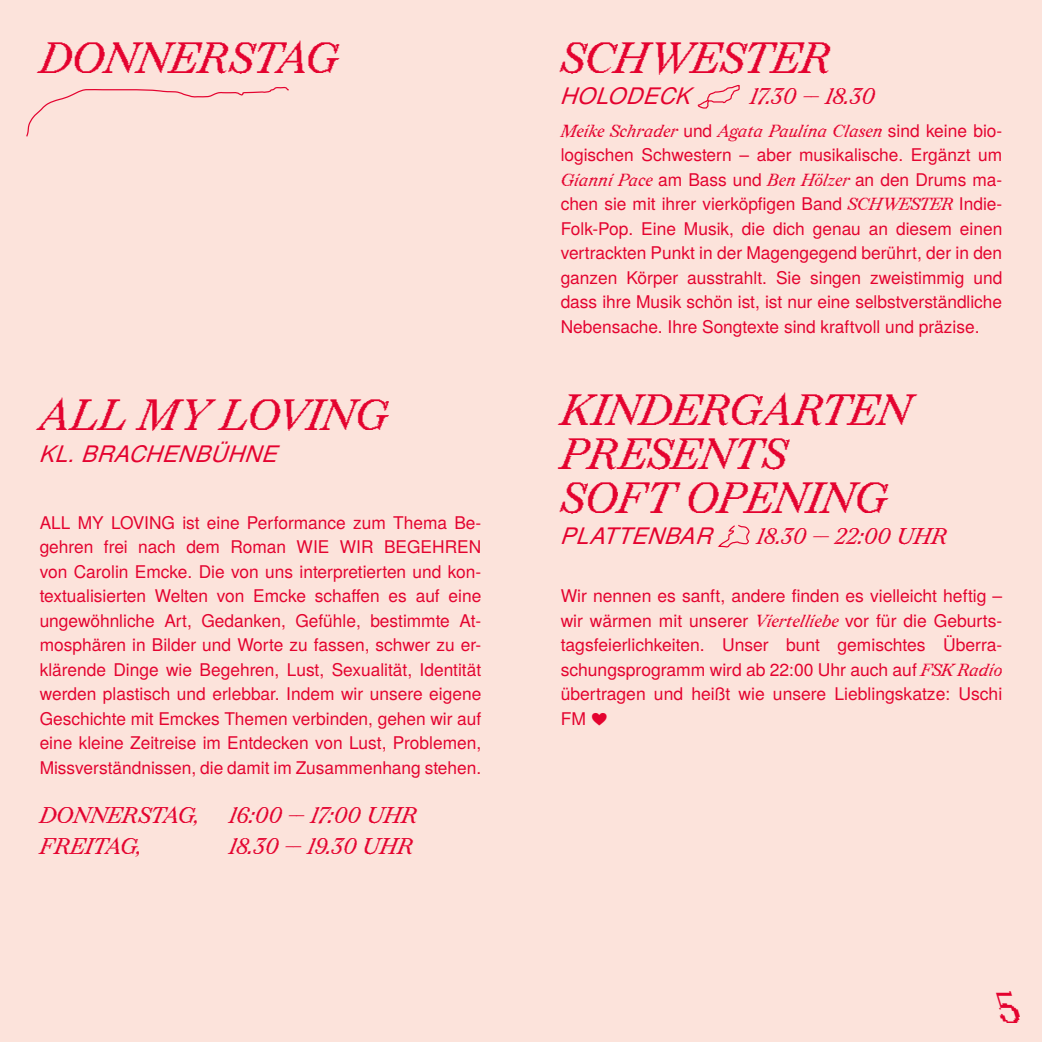
<style>
.page{position:relative;width:1042px;height:1042px;background:#fce3db}
.page>*{position:absolute;margin:0;border:0;box-sizing:border-box;transform-origin:0 0}
.t1{font:italic 43.75px/43.8px "Redaction 20";letter-spacing:.01em;color:#e4032f}
.t2{font:italic 43.23px "Redaction 35";color:#e4032f}
.t3{font:italic 22.75px "Redaction 20";letter-spacing:.01em;color:#e4032f}
.t4{font:italic 22.75px "Te X Gyre Heros";letter-spacing:.025em;color:#e4032f}
.t5{font:17.5px/24.5px "Te X Gyre Heros";color:#e4032f;text-align:justify}
.t6{font:italic 17.5px "Redaction 35";color:#e4032f}
.s1{font-family:"Te X Gyre Heros";font-style:normal}
.s2{font-family:"Redaction 35";font-style:italic}
</style>
<div class="page">
<svg style="left:697px;top:84px;width:43px;height:25px"></svg>
<svg style="left:717px;top:524px;width:33px;height:24px"></svg>
<svg style="left:26px;top:87px;width:263px;height:50px"></svg>
<h1 class="t1" style="left:40px;top:36px;width:300px">DONNERSTAG</h1>
<h1 class="t1" style="left:40px;top:393px;width:350px">ALL MY LOVING</h1>
<h3 class="t4" style="left:40px;top:436px;width:243px">KL. BRACHENBÜHNE</h3>
<p class="t5" style="left:40px;top:509px;width:443px">ALL MY LOVING ist eine Performance zum Thema Be&shy;gehren frei nach dem Roman WIE WIR BEGEHREN von Carolin Emcke. Die von uns interpretierten und kon&shy;textualisierten Welten von Emcke schaffen es auf eine ungewöhnliche Art, Gedanken, Gefühle, bestimmte At&shy;mosphären in Bilder und Worte zu fassen, schwer zu er&shy;klärende Dinge wie Begehren, Lust, Sexualität, Identität werden plastisch und erlebbar. Indem wir unsere eigene Geschichte mit Emckes Themen verbinden, gehen wir auf eine kleine Zeitreise im Entdecken von Lust, Problemen, Missverständnissen, die damit im Zusammenhang stehen.</p>
<h3 class="t3" style="left:40px;top:801px;width:162px">DONNERSTAG,</h3>
<h3 class="t3" style="left:229px;top:801px;width:190px">16:00 -- 17:00 UHR</h3>
<h3 class="t3" style="left:40px;top:832px;width:104px">FREITAG,</h3>
<h3 class="t3" style="left:229px;top:832px;width:186px">18.30 -- 19.30 UHR</h3>
<h1 class="t1" style="left:561px;top:36px;width:272px">SCHWESTER</h1>
<h3 class="t4" style="left:561px;top:78px;width:131px">HOLODECK</h3>
<h3 class="t3" style="left:750px;top:83px;width:126px">17.30 -- 18.30</h3>
<p class="t6" style="left:561px;top:120px;width:443px">Meike Schrader <span class="s1">und</span> Agata Paulina Clasen <span class="s1">sind keine bio-</span></p>
<p class="t5" style="left:561px;top:141px;width:443px">logischen Schwestern – aber musikalische. Ergänzt um <span class="s2">Gianni Pace</span> am Bass und <span class="s2">Ben Hölzer</span> an den Drums ma&shy;chen sie mit ihrer vierköpfigen Band <span class="s2">SCHWESTER</span> Indie-Folk-Pop. Eine Musik, die dich genau an diesem einen vertrackten Punkt in der Magengegend berührt, der in den ganzen Körper ausstrahlt. Sie singen zweistimmig und dass ihre Musik schön ist, ist nur eine selbstverständliche Nebensache. Ihre Songtexte sind kraftvoll und präzise.</p>
<h1 class="t1" style="left:561px;top:389px;width:351px">KINDERGARTEN<br>PRESENTS<br>SOFT OPENING</h1>
<h3 class="t4" style="left:561px;top:519px;width:157px">PLATTENBA R</h3>
<h3 class="t3" style="left:756px;top:523px;width:192px">18.30 -- 22:00 UHR</h3>
<p class="t5" style="left:561px;top:582px;width:443px;text-align:left">Wir nennen es sanft, andere finden es vielleicht heftig -- wir wärmen mit unserer <span class="s2">Viertelliebe</span> vor für die Geburts&shy;tagsfeierlichkeiten. Unser bunt gemischtes Überra&shy;schungsprogramm wird ab 22:00 Uhr auch auf <span class="s2">FSK Radio </span>übertragen und heißt wie unsere Lieblingskatze: Uschi FM</p>
<h2 class="t2" style="left:1000px;top:981px;width:40px">5</h2>
</div>
